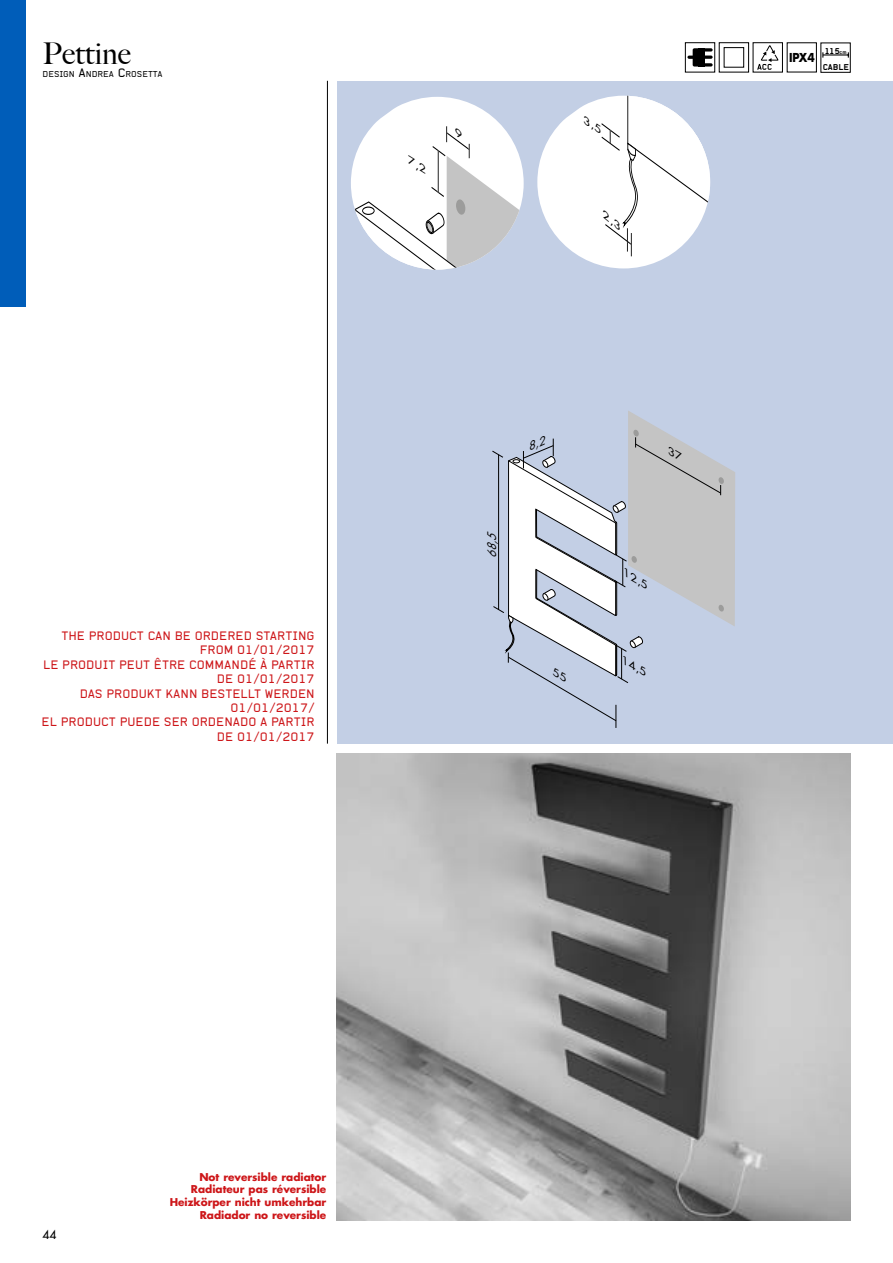
<style>
.page{position:relative;width:893px;height:1263px;background:#fff}
.page>*{position:absolute;margin:0;border:0;box-sizing:border-box;transform-origin:0 0}
.t1{font:500 30px "Big Caslon";color:#000}
.t2{font:12px/14.4px "Alpha Headline Pro";color:#cd1619;text-align:right}
.t3{font:700 12px "Futura Std";color:#000;scale:.9 1}
.t4{font:500 12px "Futura Std";color:#000}
.t5{font:italic 11.55px "Futura Std";color:#000;scale:.94 1}
.t6{font:700 10.5px/12.6px "Futura Std";color:#cd1619;text-align:right}
.t7{font:italic 9.45px "Futura Std";color:#000;scale:1.4 1}
.t8{font:8.4px "Alpha Headline Pro";color:#000}
.t9{font:700 8.25px "Alpha Headline Pro";letter-spacing:-.01em;color:#000}
.s1{font-size:12px}
.s2{font-size:5.25px}
</style>
<div class="page">
<img style="left:337px;top:753px;width:513px;height:467px">
<hr style="left:327px;top:81px;width:1px;height:663px;background:#000">
<div style="left:0;top:0;width:26px;height:306px;background:#005db9"></div>
<svg style="left:705px;top:48px;width:8px;height:19px"></svg>
<div style="left:693px;top:48px;width:11px;height:19px;background:#000;border-radius:2px"></div>
<svg style="left:687px;top:56px;width:6px;height:3px"></svg>
<div style="left:698px;top:48px;width:7px;height:19px;background:#000"></div>
<div style="left:724px;top:47px;width:20px;height:20px;border:1px solid #000"></div>
<svg style="left:757px;top:45px;width:21px;height:25px"></svg>
<hr style="left:823px;top:54px;width:25px;height:2px;background:#000">
<div style="left:337px;top:81px;width:556px;height:663px;background:#c3cfe5"></div>
<svg style="left:492px;top:411px;width:243px;height:317px"></svg>
<svg style="left:351px;top:97px;width:173px;height:173px"></svg>
<svg style="left:537px;top:95px;width:174px;height:173px"></svg>
<h1 class="t1" style="left:43px;top:36px;width:90px">Pettine</h1>
<p class="t8" style="left:43px;top:69px;width:121px">DESIGN <span class="s1">A</span>NDREA <span class="s1">C</span>ROSETTA</p>
<p class="t3" style="left:789px;top:50px;width:30px">IPX4</p>
<p class="t9" style="left:825px;top:46px;width:24px">115<span class="s2">cm</span></p>
<p class="t9" style="left:823px;top:62px;width:28px">CABLE</p>
<p class="t2" style="left:42px;top:628px;width:275px">THE PRODUCT CAN BE ORDERED STARTING<br>FROM 01/01/2017<br>LE PRODUIT PEUT ÊTRE COMMANDÉ À PARTIR<br>DE 01/01/2017<br>DAS PRODUKT KANN BESTELLT WERDEN<br>01/01/2017/<br>EL PRODUCT PUEDE SER ORDENADO A PARTIR<br>DE 01/01/2017</p>
<p class="t5" style="left:485px;top:558px;width:34px;rotate:-90deg">68,5</p>
<p class="t7" style="left:628px;top:567px;width:22px;rotate:30deg">12,5</p>
<p class="t7" style="left:626px;top:654px;width:22px;rotate:30deg">14,5</p>
<p class="t4" style="left:43px;top:1227px;width:15px">44</p>
<p class="t6" style="left:170px;top:1170px;width:158px">Not reversible radiator<br>Radiateur pas réversible<br>Heizkörper nicht umkehrbar<br>Radiador no reversible</p>
</div>
